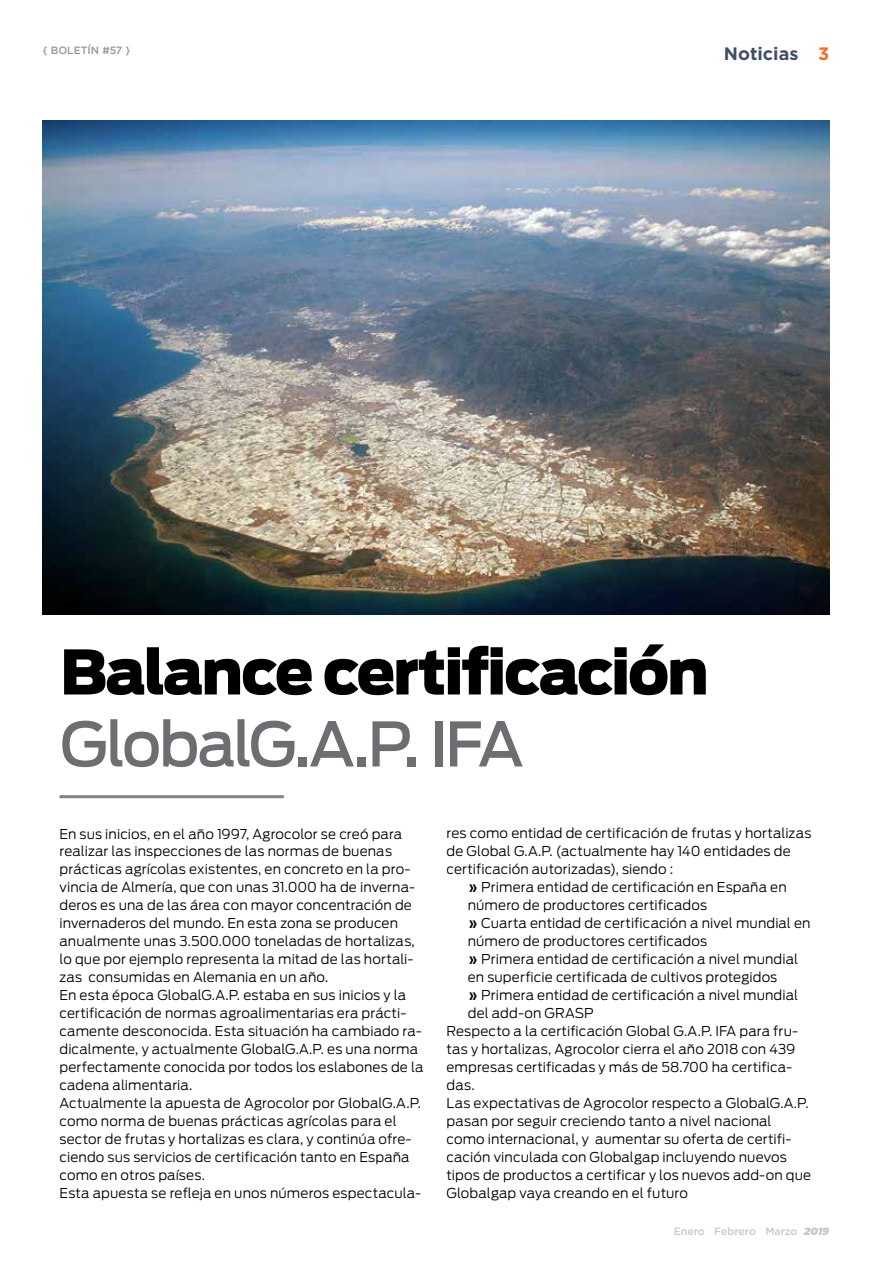
<style>
.page{position:relative;width:893px;height:1263px;background:#fff}
.page>*{position:absolute;margin:0;border:0;box-sizing:border-box;transform-origin:0 0}
.t1{font:900 60.9px "Antenna";letter-spacing:-.04em;color:#000}
.t2{font:500 60.9px "Antenna";letter-spacing:-.05em;color:#6d6e71}
.t3{font:700 18px "Gotham";color:#414f64}
.t4{font:700 18px "Gotham";color:#f36f21}
.t5{font:300 13.5px/18px "Antenna";letter-spacing:.01em;color:#000}
.t6{font:500 10.5px "Gotham";color:#c7c8ca}
.t7{font:500 10.5px "Gotham";color:#939598}
.s1{font-weight:700}
.s2{font-weight:900;font-style:italic}
</style>
<div class="page">
<hr style="left:60px;top:795px;width:224px;height:3px;background:#808285">
<img style="left:43px;top:121px;width:786px;height:493px">
<p class="t7" style="left:43px;top:44px;width:90px">{ BOLETÍN #57 }</p>
<h2 class="t4" style="left:818px;top:43px;width:13px">3</h2>
<h2 class="t3" style="left:724px;top:43px;width:76px">Noticias</h2>
<h1 class="t1" style="left:60px;top:634px;width:650px">Balance certificación</h1>
<h1 class="t2" style="left:60px;top:708px;width:465px">GlobalG.A.P. IFA</h1>
<p class="t5" style="left:60px;top:825px;width:366px">En sus inicios, en el año 1997, Agrocolor se creó para realizar las inspecciones de las normas de buenas prácticas agrícolas existentes, en concreto en la pro&shy;vincia de Almería, que con unas 31.000 ha de inverna&shy;deros es una de las área con mayor concentración de invernaderos del mundo. En esta zona se producen anualmente unas 3.500.000 toneladas de hortalizas, lo que por ejemplo representa la mitad de las hortali&shy;zas consumidas en Alemania en un año.<br>En esta época GlobalG.A.P. estaba en sus inicios y la certificación de normas agroalimentarias era prácti&shy;camente desconocida. Esta situación ha cambiado ra&shy;dicalmente, y actualmente GlobalG.A.P. es una norma perfectamente conocida por todos los eslabones de la cadena alimentaria.<br>Actualmente la apuesta de Agrocolor por GlobalG.A.P. como norma de buenas prácticas agrícolas para el sector de frutas y hortalizas es clara, y continúa ofre&shy;ciendo sus servicios de certificación tanto en España como en otros países.<br>Esta apuesta se refleja en unos números espectacula-</p>
<p class="t5" style="left:446px;top:825px;width:366px">res como entidad de certificación de frutas y hortalizas</p>
<p class="t5" style="left:446px;top:843px;width:346px">de Global G.A.P. (actualmente hay 140 entidades de</p>
<p class="t5" style="left:446px;top:861px;width:228px">certificación autorizadas), siendo :</p>
<p class="t5" style="left:468px;top:879px;width:320px"><span class="s1">»</span> Primera entidad de certificación en España en</p>
<p class="t5" style="left:468px;top:897px;width:241px">número de productores certificados</p>
<p class="t5" style="left:468px;top:915px;width:344px"><span class="s1">»</span> Cuarta entidad de certificación a nivel mundial en</p>
<p class="t5" style="left:468px;top:933px;width:241px">número de productores certificados</p>
<p class="t5" style="left:468px;top:951px;width:332px"><span class="s1">»</span> Primera entidad de certificación a nivel mundial</p>
<p class="t5" style="left:468px;top:969px;width:311px">en superficie certificada de cultivos protegidos</p>
<p class="t5" style="left:468px;top:987px;width:332px"><span class="s1">»</span> Primera entidad de certificación a nivel mundial</p>
<p class="t5" style="left:468px;top:1005px;width:127px">del add-on GRASP</p>
<p class="t5" style="left:446px;top:1023px;width:353px">Respecto a la certificación Global G.A.P. IFA para fru-</p>
<p class="t5" style="left:446px;top:1041px;width:350px">tas y hortalizas, Agrocolor cierra el año 2018 con 439</p>
<p class="t5" style="left:446px;top:1059px;width:347px">empresas certificadas y más de 58.700 ha certifica-</p>
<p class="t5" style="left:446px;top:1077px;width:30px">das.</p>
<p class="t5" style="left:446px;top:1095px;width:364px">Las expectativas de Agrocolor respecto a GlobalG.A.P.</p>
<p class="t5" style="left:446px;top:1113px;width:326px">pasan por seguir creciendo tanto a nivel nacional</p>
<p class="t5" style="left:446px;top:1130px;width:347px">como internacional, y aumentar su oferta de certifi-</p>
<p class="t5" style="left:446px;top:1148px;width:342px">cación vinculada con Globalgap incluyendo nuevos</p>
<p class="t5" style="left:446px;top:1166px;width:366px">tipos de productos a certificar y los nuevos add-on que</p>
<p class="t5" style="left:446px;top:1184px;width:243px">Globalgap vaya creando en el futuro</p>
<p class="t6" style="left:674px;top:1225px;width:157px">Enero Febrero Marzo <span class="s2">2019</span></p>
</div>
